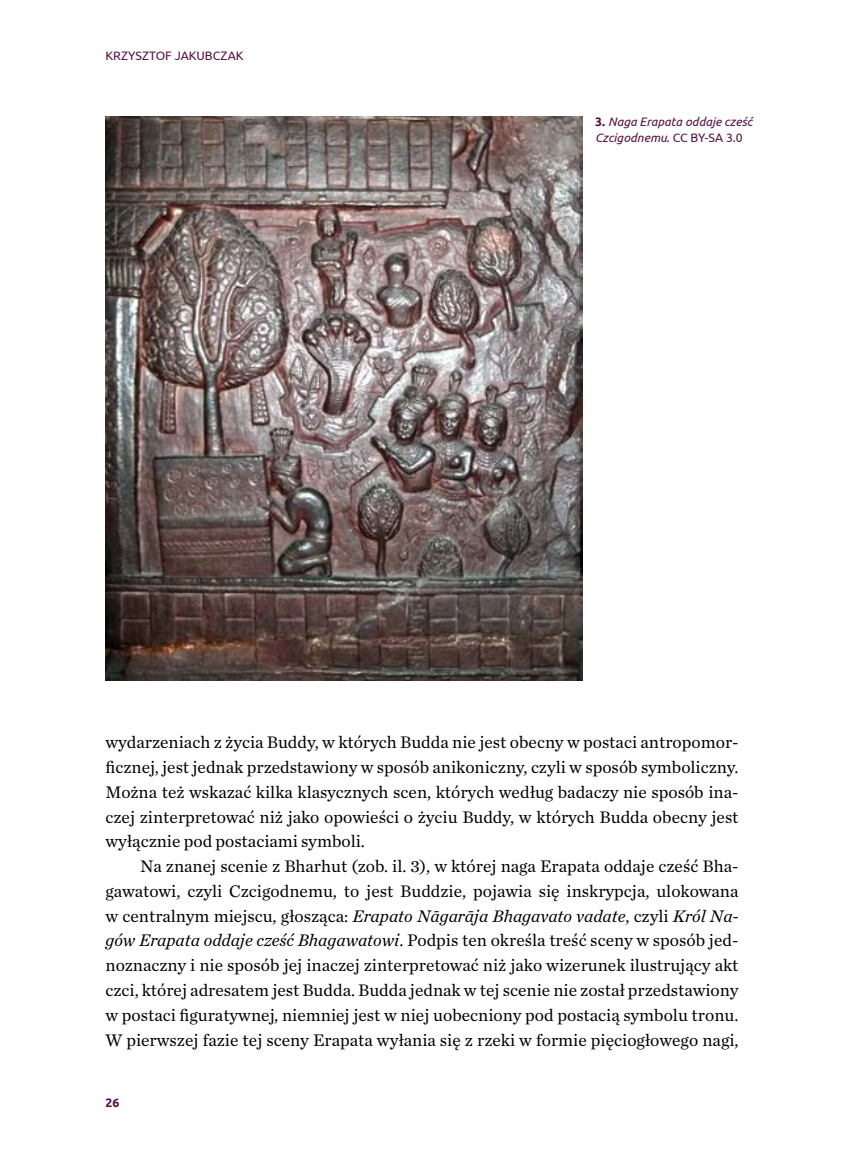
<style>
.page{position:relative;width:844px;height:1166px;background:#fff}
.page>*{position:absolute;margin:0;border:0;box-sizing:border-box;transform-origin:0 0}
.t1{font:17.5px/24.7px "Chronicle Text G1";color:#000;text-align:justify}
.t2{font:italic 12.25px/15.8px "Ubuntu";color:#551242}
.t3{font:12.25px "Ubuntu";color:#551242}
.t4{font:700 12.25px "Ubuntu";color:#551242}
.s1{font-weight:700;font-style:normal}
.s2{font-style:normal}
.s3{font-style:italic}
</style>
<div class="page">
<img style="left:105px;top:117px;width:477px;height:563px">
<p class="t3" style="left:105px;top:49px;width:140px">KRZYSZTOF JAKUBCZAK</p>
<p class="t2" style="left:595px;top:113px;width:159px"><span class="s1">3.</span> Naga Erapata oddaje cześć<br>Czcigodnemu<span class="s2">. CC BY-SA 3.0</span></p>
<p class="t1" style="left:105px;top:729px;width:634px">wydarzeniach z życia Buddy, w których Budda nie jest obecny w postaci antropomor&shy;ficznej, jest jednak przedstawiony w sposób anikoniczny, czyli w sposób symboliczny.<br>Można też wskazać kilka klasycznych scen, których według badaczy nie sposób ina&shy;czej zinterpretować niż jako opowieści o życiu Buddy, w których Budda obecny jest wyłącznie pod postaciami symboli.</p>
<p class="t1" style="left:105px;top:853px;width:634px;text-indent:35px">Na znanej scenie z Bharhut (zob. il. 3), w której naga Erapata oddaje cześć Bha&shy;gawatowi, czyli Czcigodnemu, to jest Buddzie, pojawia się inskrypcja, ulokowana w centralnym miejscu, głosząca: <span class="s3">Erapato Nāgarāja Bhagavato vadate</span>, czyli <span class="s3">Król Na&shy;gów Erapata oddaje cześć Bhagawatowi</span>. Podpis ten określa treść sceny w sposób jed&shy;noznaczny i nie sposób jej inaczej zinterpretować niż jako wizerunek ilustrujący akt czci, której adresatem jest Budda. Budda jednak w tej scenie nie został przedstawiony w postaci figuratywnej, niemniej jest w niej uobecniony pod postacią symbolu tronu.<br>W pierwszej fazie tej sceny Erapata wyłania się z rzeki w formie pięciogłowego nagi,</p>
<p class="t4" style="left:105px;top:1095px;width:15px">26</p>
</div>
